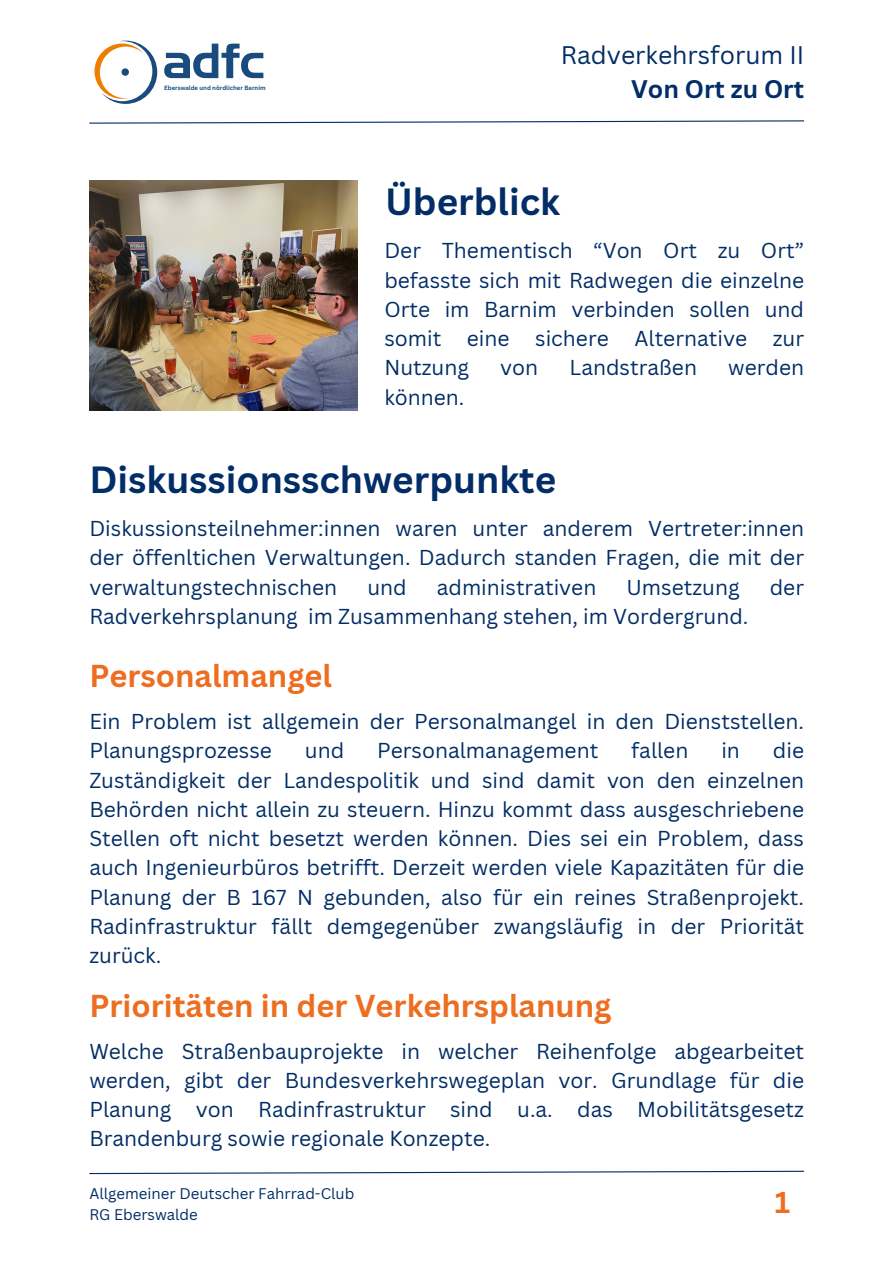
<style>
.page{position:relative;width:893px;height:1264px;background:#fff}
.page>*{position:absolute;margin:0;border:0;box-sizing:border-box;transform-origin:0 0}
.t1{font:700 36.9px "Canva Sans";color:#022d66}
.t2{font:700 30.75px "Canva Sans";color:#ed6e20}
.t3{font:700 29.25px "Canva Sans";color:#ed6e20}
.t4{font:24.75px/33.8px "Canva Sans";color:#022d66;text-align:right}
.t5{font:21px/29.2px "Canva Sans";color:#022d66;text-align:justify}
.t6{font:15px "Canva Sans";color:#022d66}
.t7{font:700 6px "Canva Sans";color:#1a4b7e}
.s1{font-weight:700}
</style>
<div class="page">
<svg style="left:89px;top:120px;width:716px;height:4px"></svg>
<svg style="left:164px;top:44px;width:99px;height:34px"></svg>
<svg style="left:94px;top:41px;width:63px;height:63px"></svg>
<div style="left:121px;top:68px;width:8px;height:8px;background:#1a4b7e;border-radius:50%"></div>
<svg style="left:89px;top:1170px;width:716px;height:4px"></svg>
<img style="left:89px;top:180px;width:268px;height:231px">
<p class="t7" style="left:164px;top:84px;width:103px">Eberswalde und nördlicher Barnim</p>
<h3 class="t4" style="left:560px;top:38px;width:245px">Radverkehrsforum II<br><span class="s1">Von Ort zu Ort</span></h3>
<h1 class="t1" style="left:385px;top:176px;width:176px">Überblick</h1>
<h4 class="t5" style="left:384px;top:235px;width:421px">Der Thementisch “Von Ort zu Ort” befasste sich mit Radwegen die einzelne Orte im Barnim verbinden sollen und somit eine sichere Alternative zur Nutzung</h4>
<h4 class="t5" style="left:500px;top:352px;width:39px">von</h4>
<h4 class="t5" style="left:569px;top:352px;width:129px">Landstraßen</h4>
<h4 class="t5" style="left:728px;top:352px;width:77px">werden</h4>
<h4 class="t5" style="left:384px;top:382px;width:82px">können.</h4>
<h2 class="t1" style="left:89px;top:454px;width:468px">Diskussionsschwerpunkte</h2>
<h4 class="t5" style="left:89px;top:513px;width:716px">Diskussionsteilnehmer:innen waren unter anderem Vertreter:innen der öffenltichen Verwaltungen. Dadurch standen Fragen, die mit der verwaltungstechnischen</h4>
<h4 class="t5" style="left:367px;top:572px;width:41px">und</h4>
<h4 class="t5" style="left:437px;top:572px;width:161px">administrativen</h4>
<h4 class="t5" style="left:626px;top:572px;width:115px">Umsetzung</h4>
<h4 class="t5" style="left:769px;top:572px;width:36px">der</h4>
<h4 class="t5" style="left:89px;top:601px;width:660px">Radverkehrsplanung im Zusammenhang stehen, im Vordergrund.</h4>
<h2 class="t2" style="left:89px;top:654px;width:244px">Personalmangel</h2>
<h4 class="t5" style="left:89px;top:706px;width:716px">Ein Problem ist allgemein der Personalmangel in den Dienststellen.<br>Planungsprozesse</h4>
<h4 class="t5" style="left:305px;top:735px;width:41px">und</h4>
<h4 class="t5" style="left:377px;top:735px;width:222px">Personalmanagement</h4>
<h4 class="t5" style="left:631px;top:735px;width:59px">fallen</h4>
<h4 class="t5" style="left:721px;top:735px;width:20px">in</h4>
<h4 class="t5" style="left:89px;top:735px;width:716px;text-indent:683px">die Zuständigkeit der Landespolitik und sind damit von den einzelnen Behörden nicht allein zu steuern. Hinzu kommt dass ausgeschriebene Stellen oft nicht besetzt werden können. Dies sei ein Problem, dass auch Ingenieurbüros betrifft. Derzeit werden viele Kapazitäten für die Planung der B 167 N gebunden, also für ein reines Straßenprojekt.<br>Radinfrastruktur fällt demgegenüber zwangsläufig in der Priorität zurück.</h4>
<p class="t2" style="left:89px;top:983px;width:523px">Prioritäten in der Verkehrsplanung</p>
<p class="t5" style="left:89px;top:1035px;width:716px">Welche Straßenbauprojekte in welcher Reihenfolge abgearbeitet werden, gibt der Bundesverkehrswegeplan vor. Grundlage für die Planung von Radinfrastruktur sind u.a. das Mobilitätsgesetz Brandenburg sowie regionale Konzepte.</p>
<h1 class="t6" style="left:89px;top:1183px;width:266px">Allgemeiner Deutscher Fahrrad-Club</h1>
<h4 class="t6" style="left:89px;top:1203px;width:110px">RG Eberswalde</h4>
<p class="t3" style="left:774px;top:1181px;width:17px">1</p>
</div>
